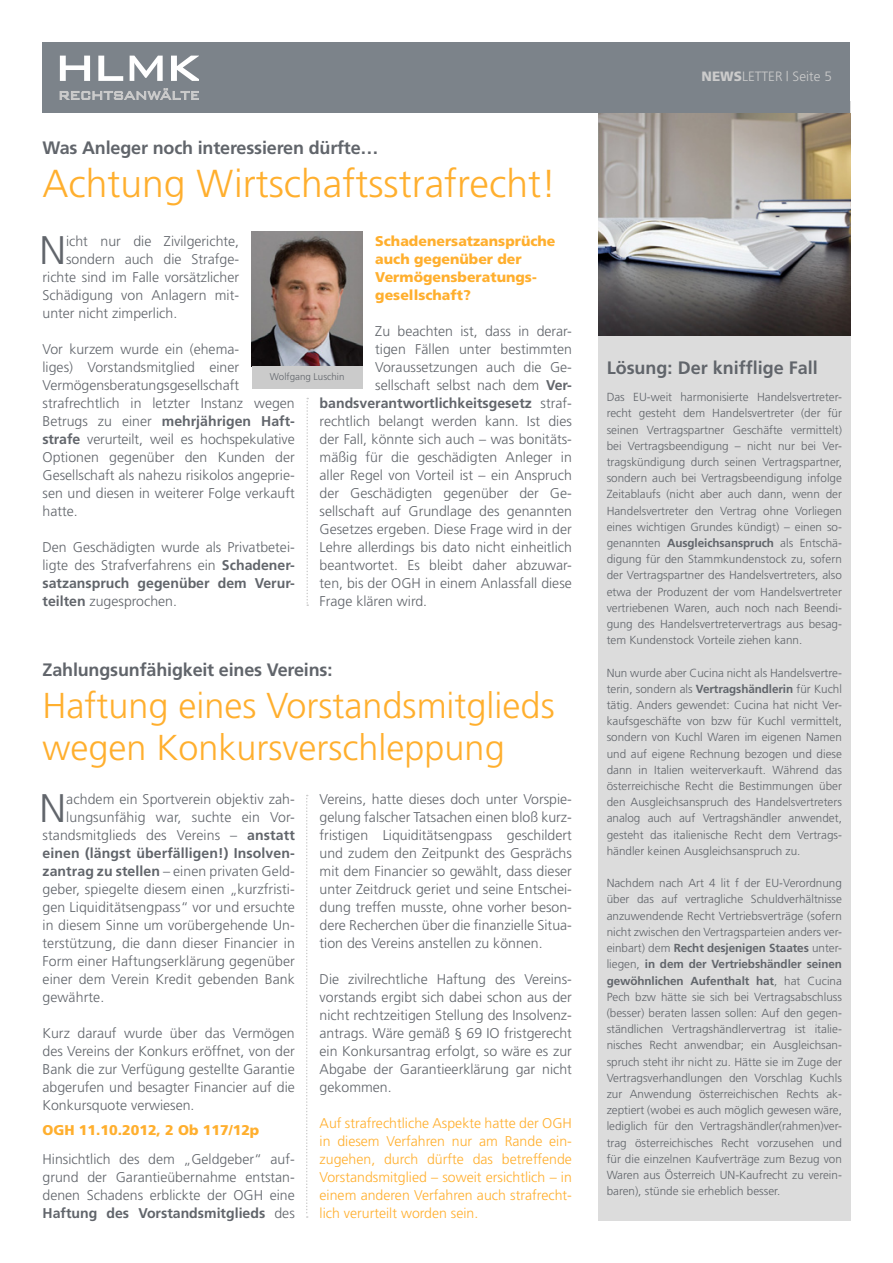
<style>
.page{position:relative;width:893px;height:1263px;background:#fff}
.page>*{position:absolute;margin:0;border:0;box-sizing:border-box;transform-origin:0 0}
.t1{font:300 39.9px "Frutiger";color:#61656b}
.t2{font:300 39px "Frutiger";color:#ffaf2e}
.t3{font:300 36px/42px "Frutiger";color:#ffaf2e}
.t4{font:700 18px "Frutiger";letter-spacing:-.01em;color:#61656b}
.t5{font:300 14.1px/18px "Frutiger";color:#61656b;text-align:justify}
.t6{font:300 14.1px/18px "Frutiger";color:#ffaf2e;text-align:justify}
.t7{font:900 14.1px/18px "Frutiger";color:#ffaf2e}
.t8{font:700 14.1px "Frutiger";color:#61656b}
.t9{font:300 13.5px "Frutiger";color:#cbcbcb}
.t10{font:300 11.7px/16.2px "Frutiger";color:#61656b;text-align:justify}
.t11{font:300 9.75px "Frutiger";color:#61656b}
.s1{font-weight:700}
.s2{font-weight:300}
.s3{font-weight:900}
</style>
<div class="page">
<div style="left:598px;top:101px;width:252px;height:1119px;background:#dcdcdc"></div>
<svg style="left:306px;top:398px;width:2px;height:208px"></svg>
<svg style="left:306px;top:795px;width:2px;height:423px"></svg>
<img style="left:598px;top:113px;width:252px;height:223px">
<div style="left:43px;top:43px;width:807px;height:70px;background:#7c838a"></div>
<svg style="left:60px;top:88px;width:138px;height:12px"></svg>
<svg style="left:60px;top:56px;width:30px;height:25px"></svg>
<svg style="left:98px;top:56px;width:25px;height:25px"></svg>
<svg style="left:130px;top:56px;width:33px;height:25px"></svg>
<svg style="left:171px;top:56px;width:27px;height:25px"></svg>
<img style="left:252px;top:232px;width:110px;height:134px">
<div style="left:252px;top:366px;width:110px;height:23px;background:#cbcbcb"></div>
<p class="t4" style="left:43px;top:137px;width:338px">Was Anleger noch interessieren dürfte…</p>
<h2 class="t2" style="left:43px;top:162px;width:515px">Achtung Wirtschaftsstrafrecht!</h2>
<h1 class="t1" style="left:39px;top:227px;width:28px">N</h1>
<p class="t5" style="left:66px;top:232px;width:175px">icht nur die Zivilgerichte,</p>
<p class="t7" style="left:375px;top:232px;width:182px">Schadenersatzansprüche auch gegenüber der<br>Vermögensberatungs&shy;gesellschaft?</p>
<p class="t5" style="left:375px;top:322px;width:198px">Zu beachten ist, dass in derar-</p>
<p class="t5" style="left:375px;top:340px;width:198px">tigen Fällen unter bestimmten</p>
<p class="t5" style="left:375px;top:358px;width:198px">Voraussetzungen auch die Ge-</p>
<p class="t5" style="left:375px;top:376px;width:198px">sellschaft selbst nach dem <span class="s1">Ver-</span></p>
<p class="t8" style="left:320px;top:395px;width:254px">bandsverantwortlichkeitsgesetz <span class="s2">straf-</span></p>
<p class="t5" style="left:320px;top:412px;width:254px">rechtlich belangt werden kann. Ist dies</p>
<p class="t5" style="left:320px;top:430px;width:253px">der Fall, könnte sich auch – was bonitäts-</p>
<p class="t5" style="left:320px;top:448px;width:254px">mäßig für die geschädigten Anleger in</p>
<p class="t5" style="left:320px;top:466px;width:254px">aller Regel von Vorteil ist – ein Anspruch</p>
<p class="t5" style="left:320px;top:484px;width:254px">der Geschädigten gegenüber der Ge-</p>
<p class="t5" style="left:320px;top:502px;width:254px">sellschaft auf Grundlage des genannten</p>
<p class="t5" style="left:320px;top:520px;width:254px">Gesetzes ergeben. Diese Frage wird in der</p>
<p class="t5" style="left:320px;top:538px;width:254px">Lehre allerdings bis dato nicht einheitlich</p>
<p class="t5" style="left:320px;top:556px;width:254px">beantwortet. Es bleibt daher abzuwar-</p>
<p class="t5" style="left:320px;top:574px;width:254px">ten, bis der OGH in einem Anlassfall diese</p>
<p class="t5" style="left:320px;top:592px;width:109px">Frage klären wird.</p>
<p class="t5" style="left:66px;top:250px;width:175px">sondern auch die Strafge-</p>
<p class="t5" style="left:43px;top:268px;width:198px">richte sind im Falle vorsätzlicher</p>
<p class="t5" style="left:43px;top:286px;width:198px">Schädigung von Anlagern mit-</p>
<p class="t5" style="left:43px;top:304px;width:136px">unter nicht zimperlich.</p>
<p class="t5" style="left:43px;top:340px;width:254px;text-align:left">Vor kurzem wurde ein (ehema-<br>liges) Vorstandsmitglied einer Vermögensberatungsgesellschaft strafrechtlich in letzter Instanz wegen Betrugs zu einer <span class="s1">mehrjährigen Haft&shy;strafe</span> verurteilt, weil es hochspekulative Optionen gegenüber den Kunden der Gesellschaft als nahezu risikolos angeprie&shy;sen und diesen in weiterer Folge verkauft hatte.</p>
<p class="t5" style="left:43px;top:538px;width:254px">Den Geschädigten wurde als Privatbetei&shy;ligte des Strafverfahrens ein <span class="s1">Schadener&shy;satzanspruch gegenüber dem Verur&shy;teilten</span> zugesprochen.</p>
<p class="t11" style="left:270px;top:371px;width:76px">Wolfgang Luschin</p>
<p class="t4" style="left:43px;top:659px;width:291px">Zahlungsunfähigkeit eines Vereins:</p>
<h3 class="t3" style="left:43px;top:685px;width:514px">Haftung eines Vorstandsmitglieds wegen Konkursverschleppung</h3>
<h1 class="t1" style="left:39px;top:785px;width:28px">N</h1>
<p class="t5" style="left:66px;top:790px;width:230px">achdem ein Sportverein objektiv zah-</p>
<p class="t5" style="left:320px;top:790px;width:254px">Vereins, hatte dieses doch unter Vorspie&shy;gelung falscher Tatsachen einen bloß kurz&shy;fristigen Liquiditätsengpass geschildert und zudem den Zeitpunkt des Gesprächs mit dem Financier so gewählt, dass dieser unter Zeitdruck geriet und seine Entschei&shy;dung treffen musste, ohne vorher beson&shy;dere Recherchen über die finanzielle Situa&shy;tion des Vereins anstellen zu können.</p>
<p class="t5" style="left:320px;top:970px;width:254px">Die zivilrechtliche Haftung des Vereins&shy;vorstands ergibt sich dabei schon aus der nicht rechtzeitigen Stellung des Insolvenz&shy;antrags. Wäre gemäß § 69 IO fristgerecht ein Konkursantrag erfolgt, so wäre es zur Abgabe der Garantieerklärung gar nicht gekommen.</p>
<p class="t6" style="left:320px;top:1114px;width:254px">Auf strafrechtliche Aspekte hatte der OGH in diesem Verfahren nur am Rande ein&shy;zugehen, durch dürfte das betreffende Vorstandsmitglied – soweit ersichtlich – in einem anderen Verfahren auch strafrecht&shy;lich verurteilt worden sein.</p>
<p class="t5" style="left:66px;top:808px;width:230px">lungsunfähig war, suchte ein Vor-</p>
<p class="t5" style="left:43px;top:826px;width:254px">standsmitglieds des Vereins – <span class="s1">anstatt</span></p>
<p class="t8" style="left:43px;top:844px;width:254px">einen (längst überfälligen!) Insolven-</p>
<p class="t5" style="left:43px;top:862px;width:254px"><span class="s1">zantrag zu stellen</span> – einen privaten Geld-</p>
<p class="t5" style="left:43px;top:880px;width:254px">geber, spiegelte diesem einen „kurzfristi-</p>
<p class="t5" style="left:43px;top:898px;width:254px">gen Liquiditätsengpass“ vor und ersuchte</p>
<p class="t5" style="left:43px;top:916px;width:254px">in diesem Sinne um vorübergehende Un-</p>
<p class="t5" style="left:43px;top:934px;width:254px">terstützung, die dann dieser Financier in</p>
<p class="t5" style="left:43px;top:952px;width:254px">Form einer Haftungserklärung gegenüber</p>
<p class="t5" style="left:43px;top:970px;width:254px">einer dem Verein Kredit gebenden Bank</p>
<p class="t5" style="left:43px;top:988px;width:63px">gewährte.</p>
<p class="t5" style="left:43px;top:1024px;width:254px">Kurz darauf wurde über das Vermögen des Vereins der Konkurs eröffnet, von der Bank die zur Verfügung gestellte Garantie abgerufen und besagter Financier auf die Konkursquote verwiesen.</p>
<p class="t7" style="left:43px;top:1121px;width:218px">OGH 11.10.2012, 2 Ob 117/12p</p>
<p class="t5" style="left:43px;top:1150px;width:254px">Hinsichtlich des dem „Geldgeber“ auf&shy;grund der Garantieübernahme entstan&shy;denen Schadens erblickte der OGH eine <span class="s1">Haftung des Vorstandsmitglieds</span> des</p>
<p class="t9" style="left:701px;top:69px;width:132px"><span class="s3">NEWS</span>LETTER | Seite 5</p>
<p class="t4" style="left:607px;top:358px;width:213px">Lösung: Der knifflige Fall</p>
<p class="t10" style="left:607px;top:389px;width:237px">Das EU-weit harmonisierte Handelsvertreter&shy;recht gesteht dem Handelsvertreter (der für seinen Vertragspartner Geschäfte vermittelt) bei Vertragsbeendigung – nicht nur bei Ver&shy;tragskündigung durch seinen Vertragspartner, sondern auch bei Vertragsbeendigung infolge Zeitablaufs (nicht aber auch dann, wenn der Handelsvertreter den Vertrag ohne Vorliegen eines wichtigen Grundes kündigt) – einen so&shy;genannten <span class="s1">Ausgleichsanspruch</span> als Entschä&shy;digung für den Stammkundenstock zu, sofern der Vertragspartner des Handelsvertreters, also etwa der Produzent der vom Handelsvertreter vertriebenen Waren, auch noch nach Beendi&shy;gung des Handelsvertretervertrags aus besag&shy;tem Kundenstock Vorteile ziehen kann.</p>
<p class="t10" style="left:607px;top:664px;width:237px">Nun wurde aber Cucina nicht als Handelsvertre&shy;terin, sondern als <span class="s1">Vertragshändlerin</span> für Kuchl tätig. Anders gewendet: Cucina hat nicht Ver&shy;kaufsgeschäfte von bzw für Kuchl vermittelt, sondern von Kuchl Waren im eigenen Namen und auf eigene Rechnung bezogen und diese dann in Italien weiterverkauft. Während das österreichische Recht die Bestimmungen über den Ausgleichsanspruch des Handelsvertreters analog auch auf Vertragshändler anwendet, gesteht das italienische Recht dem Vertrags&shy;händler keinen Ausgleichsanspruch zu.</p>
<p class="t10" style="left:607px;top:875px;width:237px">Nachdem nach Art 4 lit f der EU-Verordnung über das auf vertragliche Schuldverhältnisse anzuwendende Recht Vertriebsverträge (sofern nicht zwischen den Vertragsparteien anders ver&shy;einbart) dem <span class="s1">Recht desjenigen Staates</span> unter&shy;liegen, <span class="s1">in dem der Vertriebshändler seinen gewöhnlichen Aufenthalt hat</span>, hat Cucina Pech bzw hätte sie sich bei Vertragsabschluss (besser) beraten lassen sollen: Auf den gegen&shy;ständlichen Vertragshändlervertrag ist italie&shy;nisches Recht anwendbar; ein Ausgleichsan&shy;spruch steht ihr nicht zu. Hätte sie im Zuge der Vertragsverhandlungen den Vorschlag Kuchls zur Anwendung österreichischen Rechts ak&shy;zeptiert (wobei es auch möglich gewesen wäre, lediglich für den Vertragshändler(rahmen)ver&shy;trag österreichisches Recht vorzusehen und für die einzelnen Kaufverträge zum Bezug von Waren aus Österreich UN-Kaufrecht zu verein&shy;baren), stünde sie erheblich besser.</p>
</div>
